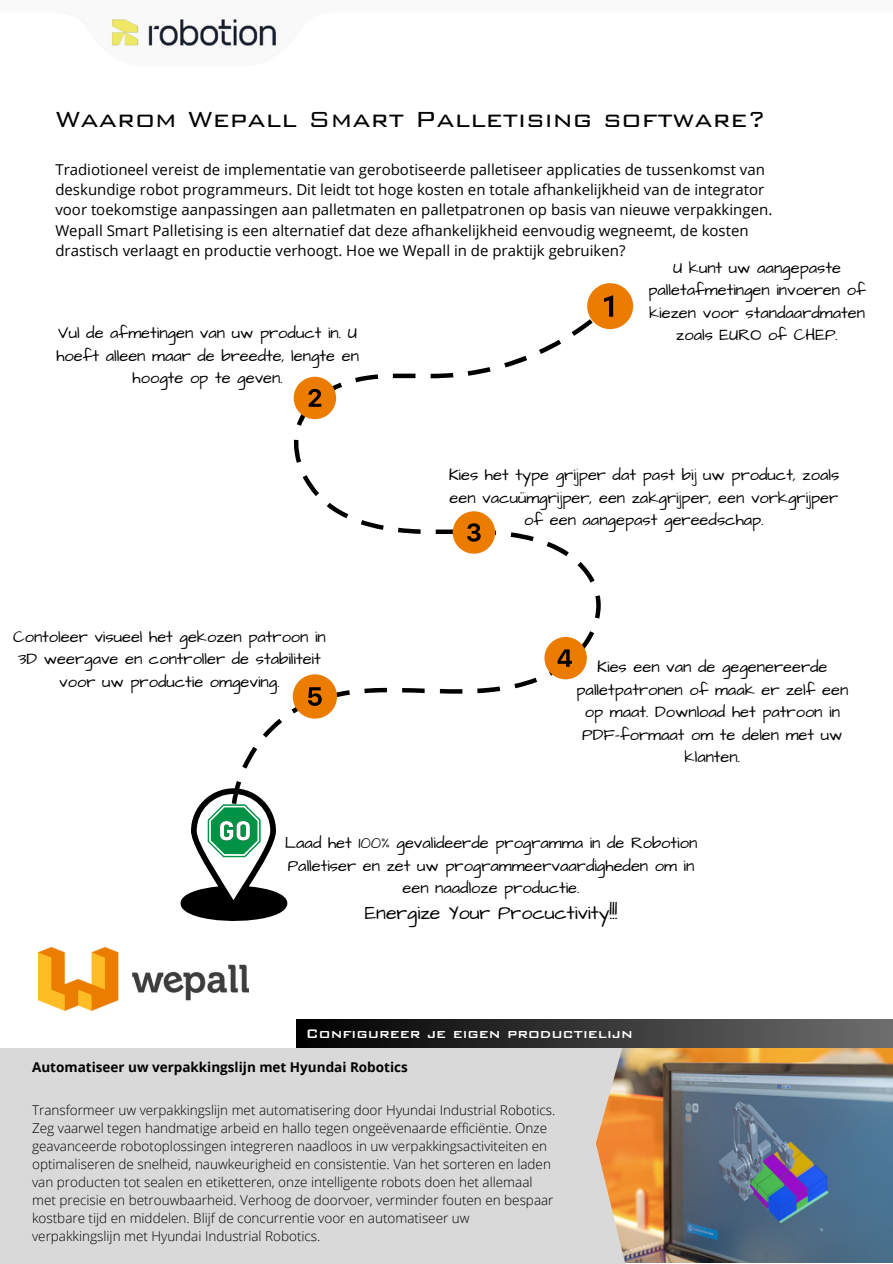
<style>
.page{position:relative;width:893px;height:1264px;background:#fff}
.page>*{position:absolute;margin:0;border:0;box-sizing:border-box;transform-origin:0 0}
.t1{font:300 29.25px "Bank Gothic BT";color:#000}
.t2{font:19.5px "Architects Daughter";color:#000}
.t3{font:16.5px/22.5px "Architects Daughter";color:#000;text-align:center}
.t4{font:500 16.5px "Bank Gothic BT";color:#fff}
.t5{font:15px/20.2px "Open Sans";color:#000}
.t6{font:300 13.5px/18px "Open Sans";color:#000}
.t7{font:700 13.5px "Open Sans";color:#000}
</style>
<div class="page">
<svg style="left:234px;top:321px;width:378px;height:467px"></svg>
<img style="left:38px;top:947px;width:211px;height:63px">
<img style="left:595px;top:1047px;width:297px;height:215px">
<div style="left:296px;top:1019px;width:596px;height:28px;background:linear-gradient(to right,#000,#6e6e6e)"></div>
<div style="left:0;top:1047px;width:595px;height:216px;background:#d9d9d9"></div>
<svg style="left:595px;top:1048px;width:31px;height:215px"></svg>
<svg style="left:587px;top:283px;width:46px;height:46px"></svg>
<svg style="left:294px;top:377px;width:42px;height:42px"></svg>
<svg style="left:452px;top:511px;width:43px;height:42px"></svg>
<svg style="left:544px;top:637px;width:42px;height:42px"></svg>
<svg style="left:293px;top:674px;width:43px;height:44px"></svg>
<svg style="left:180px;top:788px;width:107px;height:133px"></svg>
<img style="left:112px;top:19px;width:164px;height:27px">
<h2 class="t1" style="left:55px;top:104px;width:712px">Waarom Wepall Smart Palletising software?</h2>
<p class="t5" style="left:55px;top:159px;width:718px">Tradiotioneel vereist de implementatie van gerobotiseerde palletiseer applicaties de tussenkomst van deskundige robot programmeurs. Dit leidt tot hoge kosten en totale afhankelijkheid van de integrator voor toekomstige aanpassingen aan palletmaten en palletpatronen op basis van nieuwe verpakkingen.<br>Wepall Smart Palletising is een alternatief dat deze afhankelijkheid eenvoudig wegneemt, de kosten drastisch verlaagt en productie verhoogt. Hoe we Wepall in de praktijk gebruiken?</p>
<p class="t3" style="left:648px;top:257px;width:219px">U kunt uw aangepaste palletafmetingen invoeren of kiezen voor standaardmaten</p>
<p class="t3" style="left:58px;top:322px;width:300px">Vul de afmetingen van uw product in. U</p>
<p class="t3" style="left:676px;top:324px;width:163px">zoals EURO of CHEP.</p>
<p class="t3" style="left:56px;top:344px;width:304px">hoeft alleen maar de breedte, lengte en hoogte op te geven.</p>
<p class="t3" style="left:13px;top:625px;width:314px">Contoleer visueel het gekozen patroon in<br>3D weergave en controller de stabiliteit voor uw productie omgeving.</p>
<p class="t3" style="left:448px;top:464px;width:392px">Kies het type grijper dat past bij uw product, zoals een vacuümgrijper, een zakgrijper, een vorkgrijper of een aangepast gereedschap.</p>
<p class="t3" style="left:576px;top:656px;width:273px">Kies een van de gegenereerde palletpatronen of maak er zelf een op maat. Download het patroon in<br>PDF-formaat om te delen met uw klanten.</p>
<p class="t3" style="left:285px;top:832px;width:414px">Laad het 100% gevalideerde programma in de Robotion<br>Palletiser en zet uw programmeervaardigheden om in een naadloze productie.</p>
<p class="t2" style="left:364px;top:900px;width:254px">Energize Your Procuctivity!!!</p>
<p class="t4" style="left:306px;top:1024px;width:328px">Configureer je eigen productielijn</p>
<p class="t7" style="left:32px;top:1057px;width:377px">Automatiseer uw verpakkingslijn met Hyundai Robotics</p>
<p class="t6" style="left:32px;top:1100px;width:524px">Transformeer uw verpakkingslijn met automatisering door Hyundai Industrial Robotics.<br>Zeg vaarwel tegen handmatige arbeid en hallo tegen ongeëvenaarde efficiëntie. Onze geavanceerde robotoplossingen integreren naadloos in uw verpakkingsactiviteiten en optimaliseren de snelheid, nauwkeurigheid en consistentie. Van het sorteren en laden van producten tot sealen en etiketteren, onze intelligente robots doen het allemaal met precisie en betrouwbaarheid. Verhoog de doorvoer, verminder fouten en bespaar kostbare tijd en middelen. Blijf de concurrentie voor en automatiseer uw verpakkingslijn met Hyundai Industrial Robotics.</p>
</div>
